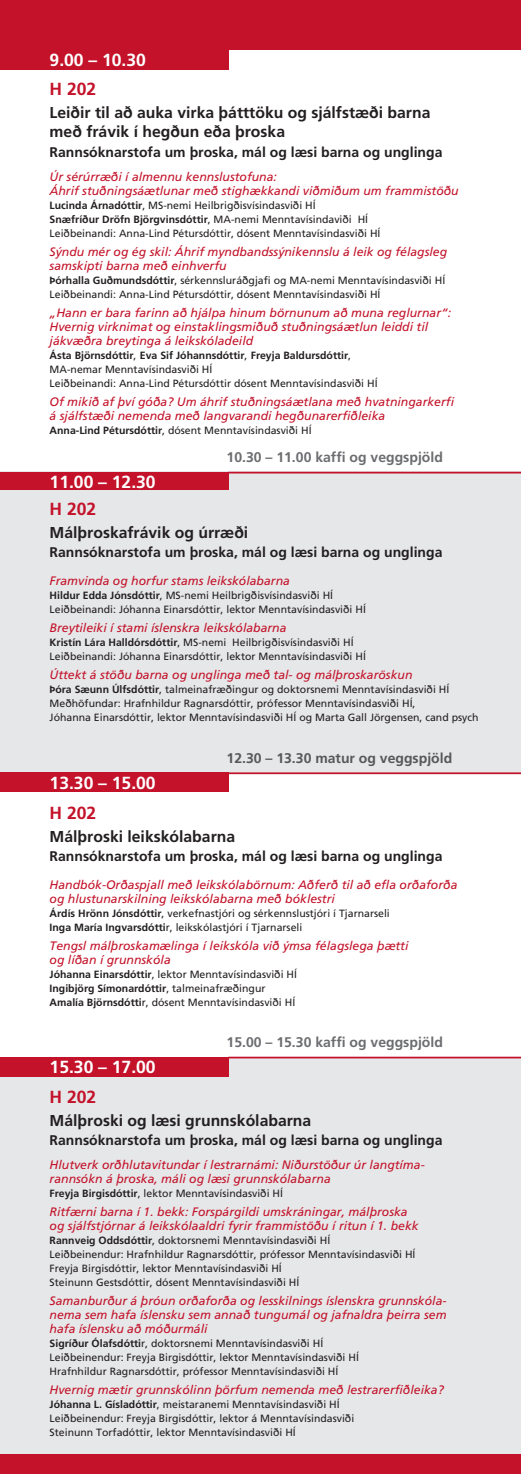
<style>
.page{position:relative;width:521px;height:1474px;background:#fff}
.page>*{position:absolute;margin:0;border:0;box-sizing:border-box;transform-origin:0 0}
.t1{font:700 17.5px "Frutiger";color:#fff}
.t2{font:700 17.5px "Frutiger";color:#c31229}
.t3{font:700 15.75px/19.2px "Frutiger";color:#231f20}
.t4{font:700 14px "Frutiger";color:#231f20}
.t5{font:700 14px "Frutiger";color:#6c6d70}
.t6{font:700 14px "Frutiger";color:#57585a}
.t7{font:italic 12.25px/14px "Frutiger";color:#c31229}
.t8{font:10.5px/14px "Frutiger";color:#231f20}
.s1{font-weight:700}
</style>
<div class="page">
<div style="left:0;top:0;width:521px;height:50px;background:#c31229"></div>
<div style="left:0;top:45px;width:228px;height:24px;background:#c31229"></div>
<div style="left:0;top:1056px;width:521px;height:404px;background:#e6e7e9"></div>
<hr style="left:228px;top:1056px;width:293px;height:2px;background:#c31229">
<div style="left:0;top:1056px;width:228px;height:20px;background:#c31229"></div>
<div style="left:0;top:1453px;width:521px;height:20px;background:#c31229"></div>
<div style="left:0;top:472px;width:521px;height:302px;background:#e6e7e9"></div>
<hr style="left:228px;top:472px;width:293px;height:1px;background:#c31229">
<div style="left:0;top:772px;width:228px;height:20px;background:#c31229"></div>
<div style="left:0;top:472px;width:228px;height:17px;background:#c31229"></div>
<hr style="left:228px;top:772px;width:293px;height:2px;background:#c31229">
<h1 class="t1" style="left:50px;top:50px;width:98px">9.00 – 10.30</h1>
<h1 class="t2" style="left:50px;top:79px;width:48px">H 202</h1>
<h2 class="t3" style="left:50px;top:103px;width:382px">Leiðir til að auka virka þátttöku og sjálfstæði barna með frávik í hegðun eða þroska</h2>
<h3 class="t4" style="left:50px;top:143px;width:394px">Rannsóknarstofa um þroska, mál og læsi barna og unglinga</h3>
<p class="t7" style="left:50px;top:169px;width:411px">Úr sérúrræði í almennu kennslustofuna:<br>Áhrif stuðningsáætlunar með stighækkandi viðmiðum um frammistöðu</p>
<p class="t8" style="left:50px;top:198px;width:332px"><span class="s1">Lucinda Árnadóttir</span>, MS-nemi Heilbrigðisvísindasviði HÍ<br><span class="s1">Snæfríður Dröfn Björgvinsdóttir</span>, MA-nemi Menntavísindaviði HÍ<br>Leiðbeinandi: Anna-Lind Pétursdóttir, dósent Menntavísindasviði HÍ</p>
<p class="t7" style="left:50px;top:244px;width:399px">Sýndu mér og ég skil: Áhrif myndbandssýnikennslu á leik og félagsleg samskipti barna með einhverfu</p>
<p class="t8" style="left:50px;top:273px;width:397px"><span class="s1">Þórhalla Guðmundsdóttir</span>, sérkennsluráðgjafi og MA-nemi Menntavísindasviði HÍ<br>Leiðbeinandi: Anna-Lind Pétursdóttir, dósent Menntavísindasviði HÍ</p>
<p class="t7" style="left:50px;top:305px;width:403px">„Hann er bara farinn að hjálpa hinum börnunum að muna reglurnar“:<br>Hvernig virknimat og einstaklingsmiðuð stuðningsáætlun leiddi til jákvæðra breytinga á leikskóladeild</p>
<p class="t8" style="left:50px;top:348px;width:329px"><span class="s1">Ásta Björnsdóttir</span>, <span class="s1">Eva Sif Jóhannsdóttir</span>, <span class="s1">Freyja Baldursdóttir</span>,<br>MA-nemar Menntavísindasviði HÍ<br>Leiðbeinandi: Anna-Lind Pétursdóttir dósent Menntavísindasviði HÍ</p>
<p class="t7" style="left:50px;top:394px;width:406px">Of mikið af því góða? Um áhrif stuðningsáætlana með hvatningarkerfi á sjálfstæði nemenda með langvarandi hegðunarerfiðleika</p>
<p class="t8" style="left:50px;top:423px;width:263px"><span class="s1">Anna-Lind Pétursdóttir</span>, dósent Menntavísindasviði HÍ</p>
<h1 class="t1" style="left:50px;top:472px;width:108px">11.00 – 12.30</h1>
<h3 class="t5" style="left:227px;top:449px;width:218px">10.30 – 11.00 kaffi og veggspjöld</h3>
<h1 class="t2" style="left:50px;top:498px;width:48px">H 202</h1>
<h2 class="t3" style="left:50px;top:522px;width:200px">Málþroskafrávik og úrræði</h2>
<h3 class="t4" style="left:50px;top:544px;width:394px">Rannsóknarstofa um þroska, mál og læsi barna og unglinga</h3>
<p class="t7" style="left:50px;top:573px;width:242px">Framvinda og horfur stams leikskólabarna</p>
<p class="t8" style="left:50px;top:588px;width:318px"><span class="s1">Hildur Edda Jónsdóttir</span>, MS-nemi Heilbrigðisvísindasviði HÍ<br>Leiðbeinandi: Jóhanna Einarsdóttir, lektor Menntavísindasviði HÍ</p>
<p class="t7" style="left:50px;top:620px;width:238px">Breytileiki í stami íslenskra leikskólabarna</p>
<p class="t8" style="left:50px;top:635px;width:318px"><span class="s1">Kristín Lára Halldórsdóttir</span>, MS-nemi Heilbrigðisvísindasviði HÍ<br>Leiðbeinandi: Jóhanna Einarsdóttir, lektor Menntavísindasviði HÍ</p>
<p class="t7" style="left:50px;top:667px;width:364px">Úttekt á stöðu barna og unglinga með tal- og málþroskaröskun</p>
<p class="t8" style="left:50px;top:682px;width:430px"><span class="s1">Þóra Sæunn Úlfsdóttir</span>, talmeinafræðingur og doktorsnemi Menntavísindasviði HÍ<br>Meðhöfundar: Hrafnhildur Ragnarsdóttir, prófessor Menntavísindasviði HÍ,<br>Jóhanna Einarsdóttir, lektor Menntavísindasviði HÍ og Marta Gall Jörgensen, cand psych</p>
<h1 class="t1" style="left:50px;top:772px;width:108px">13.30 – 15.00</h1>
<h3 class="t6" style="left:227px;top:750px;width:227px">12.30 – 13.30 matur og veggspjöld</h3>
<h1 class="t2" style="left:50px;top:803px;width:48px">H 202</h1>
<h2 class="t3" style="left:50px;top:827px;width:187px">Málþroski leikskólabarna</h2>
<h3 class="t4" style="left:50px;top:848px;width:394px">Rannsóknarstofa um þroska, mál og læsi barna og unglinga</h3>
<p class="t7" style="left:50px;top:878px;width:409px">Handbók-Orðaspjall með leikskólabörnum: Aðferð til að efla orðaforða og hlustunarskilning leikskólabarna með bóklestri</p>
<p class="t8" style="left:50px;top:906px;width:342px"><span class="s1">Árdís Hrönn Jónsdóttir</span>, verkefnastjóri og sérkennslustjóri í Tjarnarseli<br><span class="s1">Inga María Ingvarsdótti</span>r, leikskólastjóri í Tjarnarseli</p>
<p class="t7" style="left:50px;top:939px;width:360px">Tengsl málþroskamælinga í leikskóla við ýmsa félagslega þætti og líðan í grunnskóla</p>
<p class="t8" style="left:50px;top:967px;width:249px"><span class="s1">Jóhanna Einarsdóttir</span>, lektor Menntavísindasviði HÍ<br><span class="s1">Ingibjörg Símonardóttir</span>, talmeinafræðingur<br><span class="s1">Amalía Björnsdótti</span>r, dósent Menntavísindasviði HÍ</p>
<h1 class="t1" style="left:50px;top:1057px;width:108px">15.30 – 17.00</h1>
<h3 class="t5" style="left:227px;top:1033px;width:218px">15.00 – 15.30 kaffi og veggspjöld</h3>
<h1 class="t2" style="left:50px;top:1086px;width:48px">H 202</h1>
<h2 class="t3" style="left:50px;top:1110px;width:263px">Málþroski og læsi grunnskólabarna</h2>
<h3 class="t4" style="left:50px;top:1131px;width:394px">Rannsóknarstofa um þroska, mál og læsi barna og unglinga</h3>
<p class="t7" style="left:50px;top:1157px;width:377px">Hlutverk orðhlutavitundar í lestrarnámi: Niðurstöður úr langtíma&shy;rannsókn á þroska, máli og læsi grunnskólabarna</p>
<p class="t8" style="left:50px;top:1186px;width:235px"><span class="s1">Freyja Birgisdóttir</span>, lektor Menntavísindasviði HÍ</p>
<p class="t7" style="left:50px;top:1204px;width:371px">Ritfærni barna í 1. bekk: Forspárgildi umskráningar, málþroska og sjálfstjórnar á leikskólaaldri fyrir frammistöðu í ritun í 1. bekk</p>
<p class="t8" style="left:50px;top:1232px;width:367px"><span class="s1">Rannveig Oddsdóttir</span>, doktorsnemi Menntavísindasviði HÍ<br>Leiðbeinendur: Hrafnhildur Ragnarsdóttir, prófessor Menntavísindasviði HÍ Freyja Birgisdóttir, lektor Menntavísindasviði HÍ<br>Steinunn Gestsdóttir, dósent Menntavísindasviði HÍ</p>
<p class="t7" style="left:50px;top:1293px;width:398px;text-align:justify">Samanburður á þróun orðaforða og lesskilnings íslenskra grunnskóla&shy;nema sem hafa íslensku sem annað tungumál og jafnaldra þeirra sem hafa íslensku að móðurmáli</p>
<p class="t8" style="left:50px;top:1335px;width:311px"><span class="s1">Sigríður Ólafsdótti</span>r, doktorsnemi Menntavísindasviði HÍ<br>Leiðbeinendur: Freyja Birgisdóttir, lektor Menntavísindasviði HÍ<br>Hrafnhildur Ragnarsdóttir, prófessor Menntavísindasviði HÍ</p>
<p class="t7" style="left:50px;top:1382px;width:396px">Hvernig mætir grunnskólinn þörfum nemenda með lestrarerfiðleika?</p>
<p class="t8" style="left:50px;top:1396px;width:306px"><span class="s1">Jóhanna L. Gísladóttir</span>, meistaranemi Menntavísindasviði HÍ<br>Leiðbeinendur: Freyja Birgisdóttir, lektor á Menntavísindasviði<br>Steinunn Torfadóttir, lektor Menntavísindasviði HÍ</p>
</div>
